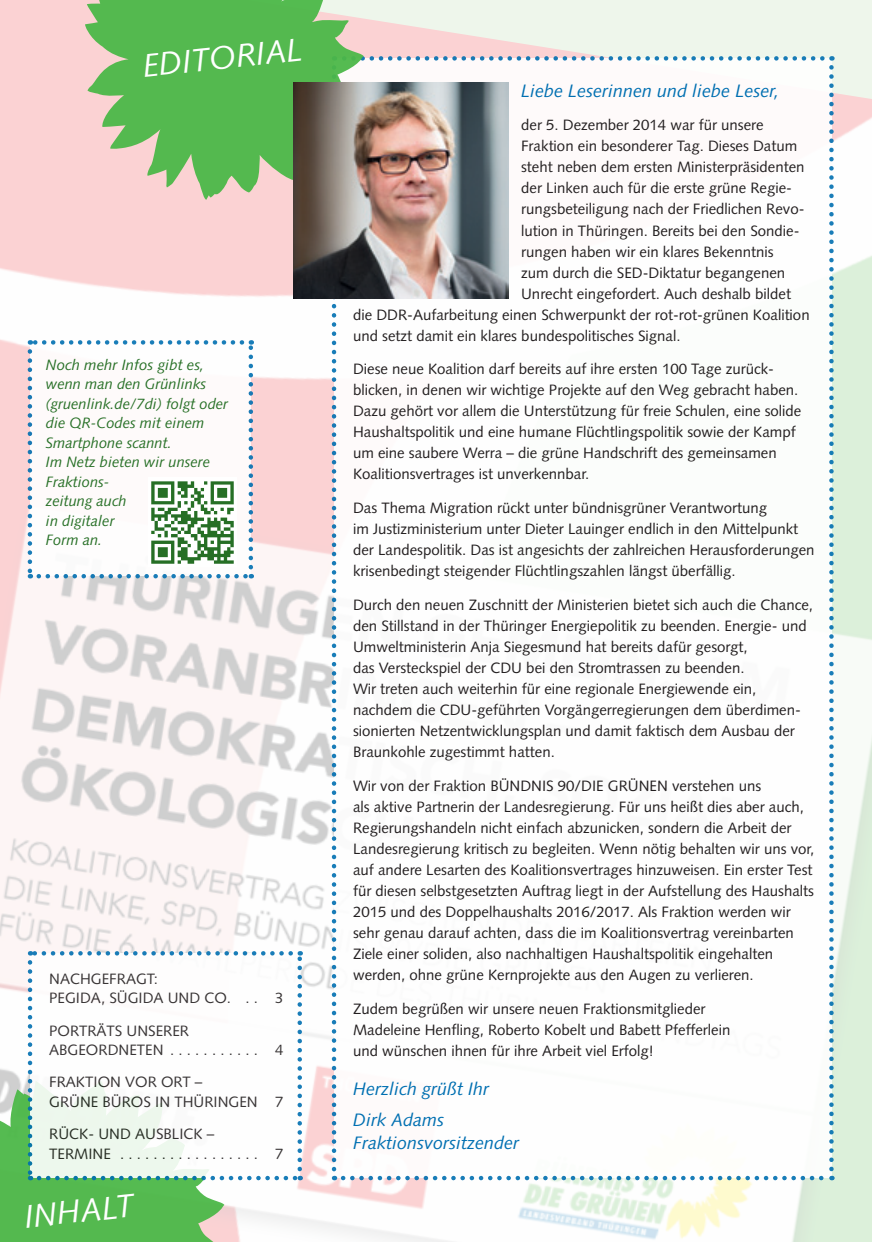
<style>
.page{position:relative;width:872px;height:1242px;background:#fff}
.page>*{position:absolute;margin:0;border:0;box-sizing:border-box;transform-origin:0 0}
.t1{font:italic 32.4px "Syntax";color:#fff}
.t2{font:italic 18px/31px "Syntax";color:#006fb1}
.t3{font:15px/21px "Syntax";color:#231f20}
.t4{font:italic 15px/19.5px "Syntax";color:#266f25}
</style>
<div class="page">
<img style="left:0;top:0;width:872px;height:1242px">
<div style="left:334px;top:58px;width:497px;height:1120px;background:#fff"></div>
<svg style="left:332px;top:299px;width:4px;height:881px"></svg>
<svg style="left:343px;top:1175px;width:489px;height:5px"></svg>
<svg style="left:829px;top:56px;width:4px;height:1113px"></svg>
<svg style="left:364px;top:56px;width:458px;height:5px"></svg>
<svg style="left:85px;top:0;width:279px;height:200px;background:#7bbf6f"></svg>
<div style="left:30px;top:342px;width:221px;height:234px;background:#fff"></div>
<svg style="left:28px;top:351px;width:4px;height:227px"></svg>
<svg style="left:39px;top:574px;width:213px;height:4px"></svg>
<svg style="left:248px;top:340px;width:5px;height:227px"></svg>
<svg style="left:30px;top:340px;width:212px;height:5px"></svg>
<img style="left:151px;top:481px;width:83px;height:83px">
<img style="left:293px;top:83px;width:215px;height:216px">
<svg style="left:0;top:951px;width:302px;height:291px"></svg>
<h1 class="t1" style="left:141px;top:47px;width:162px;rotate:-6deg">EDITORIAL</h1>
<p class="t4" style="left:46px;top:355px;width:184px">Noch mehr Infos gibt es, wenn man den Grünlinks (gruenlink.de/7di) folgt oder die QR-Codes mit einem<br>Smartphone scannt.<br>Im Netz bieten wir unsere<br>Fraktions-<br>zeitung auch<br>in digitaler<br>Form an.</p>
<p class="t3" style="left:49px;top:969px;width:195px;line-height:19.5px">NACHGEFRAGT:<br>PEGIDA, SÜGIDA UND CO. ..</p>
<p class="t3" style="left:275px;top:987px;width:10px">3</p>
<p class="t3" style="left:49px;top:1020px;width:141px;line-height:19.5px">PORTRÄTS UNSERER<br>ABGEORDNETEN ..........</p>
<p class="t3" style="left:275px;top:1039px;width:10px">4</p>
<p class="t3" style="left:49px;top:1072px;width:236px;line-height:19.5px">FRAKTION VOR ORT –<br>GRÜNE BÜROS IN THÜRINGEN 7</p>
<p class="t3" style="left:49px;top:1123px;width:20px">Rück</p>
<p class="t3" style="left:88px;top:1123px;width:22px">- und</p>
<p class="t3" style="left:135px;top:1123px;width:53px">Ausblick</p>
<p class="t3" style="left:207px;top:1123px;width:9px">–</p>
<p class="t3" style="left:49px;top:1143px;width:47px">Termine</p>
<p class="t3" style="left:115px;top:1143px;width:6px">.................</p>
<p class="t3" style="left:275px;top:1143px;width:10px">7</p>
<h1 class="t1" style="left:23px;top:1197px;width:111px;rotate:-6deg">INHALT</h1>
<p class="t2" style="left:521px;top:75px;width:260px">Liebe Leserinnen und liebe Leser,</p>
<p class="t3" style="left:521px;top:115px;width:244px">der 5. Dezember 2014 war für unsere</p>
<p class="t3" style="left:521px;top:136px;width:278px">Fraktion ein besonderer Tag. Dieses Datum</p>
<p class="t3" style="left:521px;top:157px;width:285px">steht neben dem ersten Ministerpräsidenten</p>
<p class="t3" style="left:521px;top:178px;width:272px">der Linken auch für die erste grüne Regie-</p>
<p class="t3" style="left:521px;top:199px;width:285px">rungsbeteiligung nach der Friedlichen Revo-</p>
<p class="t3" style="left:521px;top:220px;width:280px">lution in Thüringen. Bereits bei den Sondie-</p>
<p class="t3" style="left:521px;top:241px;width:254px">rungen haben wir ein klares Bekenntnis</p>
<p class="t3" style="left:521px;top:262px;width:266px">zum durch die SED-Diktatur begangenen</p>
<p class="t3" style="left:521px;top:283px;width:271px">Unrecht eingefordert. Auch deshalb bildet</p>
<p class="t3" style="left:353px;top:304px;width:458px">die DDR-Aufarbeitung einen Schwerpunkt der rot-rot-grünen Koalition</p>
<p class="t3" style="left:353px;top:325px;width:329px">und setzt damit ein klares bundespolitisches Signal.</p>
<p class="t3" style="left:353px;top:359px;width:450px">Diese neue Koalition darf bereits auf ihre ersten 100 Tage zurück&shy;blicken, in denen wir wichtige Projekte auf den Weg gebracht haben.<br>Dazu gehört vor allem die Unterstützung für freie Schulen, eine solide Haushaltspolitik und eine humane Flüchtlingspolitik sowie der Kampf um eine saubere Werra – die grüne Handschrift des gemeinsamen Koalitionsvertrages ist unverkennbar.</p>
<p class="t3" style="left:353px;top:497px;width:463px">Das Thema Migration rückt unter bündnisgrüner Verantwortung<br>im Justizministerium unter Dieter Lauinger endlich in den Mittelpunkt der Landespolitik. Das ist angesichts der zahlreichen Herausforderungen krisenbedingt steigender Flüchtlingszahlen längst überfällig.</p>
<p class="t3" style="left:353px;top:594px;width:461px">Durch den neuen Zuschnitt der Ministerien bietet sich auch die Chance, den Stillstand in der Thüringer Energiepolitik zu beenden. Energie- und Umweltministerin Anja Siegesmund hat bereits dafür gesorgt,<br>das Versteckspiel der CDU bei den Stromtrassen zu beenden.<br>Wir treten auch weiterhin für eine regionale Energiewende ein, nachdem die CDU-geführten Vorgängerregierungen dem überdimen&shy;sionierten Netzentwicklungsplan und damit faktisch dem Ausbau der Braunkohle zugestimmt hatten.</p>
<p class="t3" style="left:353px;top:775px;width:463px">Wir von der Fraktion BÜNDNIS 90/DIE GRÜNEN verstehen uns<br>als aktive Partnerin der Landesregierung. Für uns heißt dies aber auch, Regierungshandeln nicht einfach abzunicken, sondern die Arbeit der Landesregierung kritisch zu begleiten. Wenn nötig behalten wir uns vor, auf andere Lesarten des Koalitionsvertrages hinzuweisen. Ein erster Test für diesen selbstgesetzten Auftrag liegt in der Aufstellung des Haushalts 2015 und des Doppelhaushalts 2016/2017. Als Fraktion werden wir sehr genau darauf achten, dass die im Koalitionsvertrag vereinbarten Ziele einer soliden, also nachhaltigen Haushaltspolitik eingehalten werden, ohne grüne Kernprojekte aus den Augen zu verlieren.</p>
<p class="t3" style="left:353px;top:998px;width:379px">Zudem begrüßen wir unsere neuen Fraktionsmitglieder<br>Madeleine Henfling, Roberto Kobelt und Babett Pfefferlein und wünschen ihnen für ihre Arbeit viel Erfolg!</p>
<p class="t2" style="left:353px;top:1073px;width:138px">Herzlich grüßt Ihr<br>Dirk Adams</p>
<p class="t2" style="left:353px;top:1126px;width:168px">Fraktionsvorsitzender</p>
</div>
